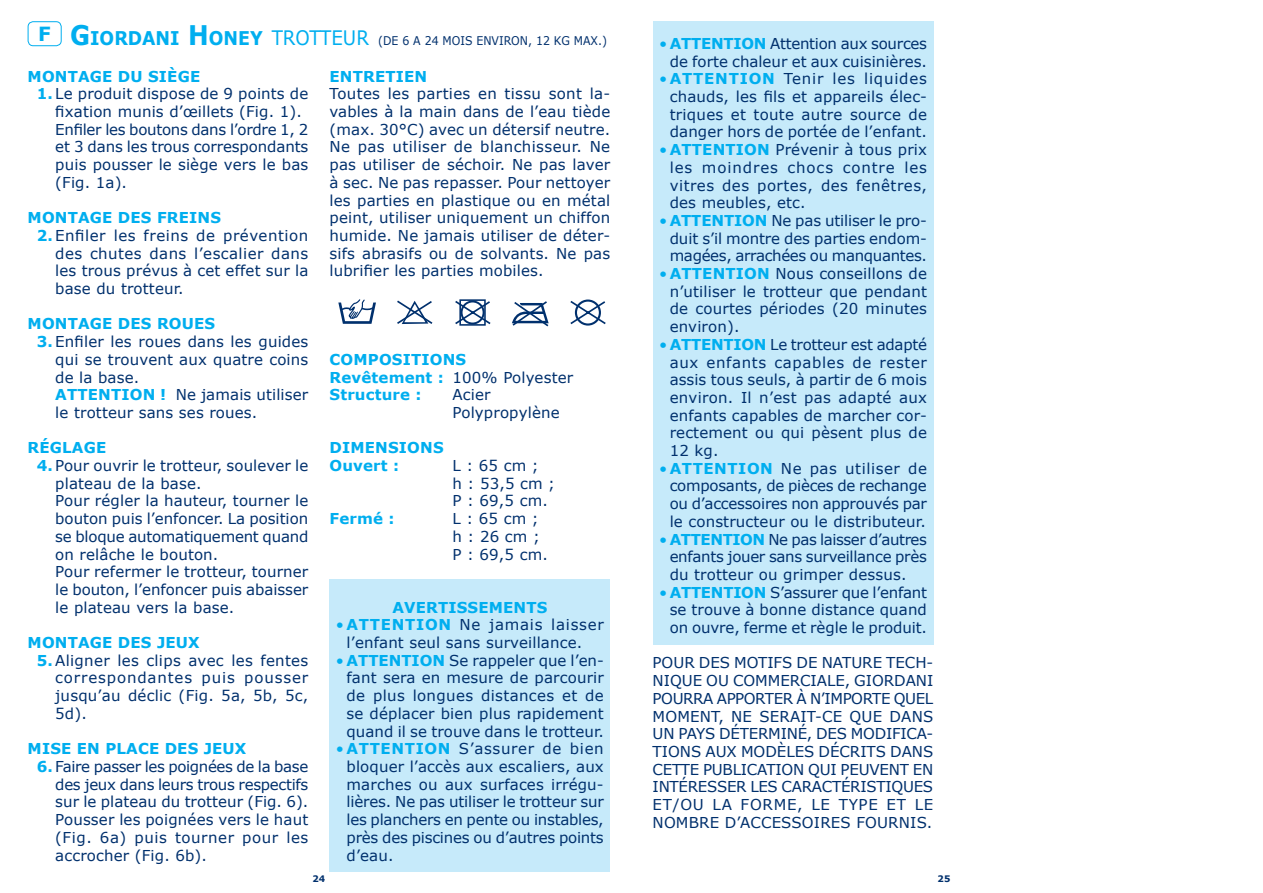
<style>
.page{position:relative;width:1263px;height:893px;background:#fff}
.page>*{position:absolute;margin:0;border:0;box-sizing:border-box;transform-origin:0 0}
.t1{font:19.95px "Verdana";color:#00aeef;scale:.92 1}
.t2{font:700 18.9px "Verdana";color:#00aeef;scale:.91 1}
.t3{font:15px/17.7px "Verdana";letter-spacing:.01em;color:#00306d;text-align:justify}
.t4{font:700 15px/17.7px "Verdana";letter-spacing:.01em;color:#00aeef}
.t5{font:15px "Verdana";letter-spacing:.035em;color:#00306d}
.t6{font:15px "Verdana";letter-spacing:.03em;color:#00306d}
.t7{font:15px "Verdana";letter-spacing:.055em;color:#00306d}
.t8{font:12px "Verdana";color:#00306d;scale:.92 1}
.t9{font:700 9px "Verdana";color:#00306d}
.s1{font-size:27px}
.s2{font-weight:700;font-size:18.9px}
.s3{font-weight:700;color:#00aeef}
.s4{font-weight:400;color:#00306d}
.s5{color:#00aeef}
</style>
<div class="page">
<div style="left:330px;top:579px;width:280px;height:293px;background:#c6eafa"></div>
<div style="left:28px;top:21px;width:34px;height:25px;border:1px solid #00aeef;border-radius:5px"></div>
<svg style="left:512px;top:301px;width:37px;height:26px"></svg>
<svg style="left:570px;top:299px;width:36px;height:27px"></svg>
<svg style="left:455px;top:299px;width:36px;height:27px"></svg>
<svg style="left:338px;top:299px;width:38px;height:25px"></svg>
<svg style="left:397px;top:301px;width:35px;height:23px"></svg>
<div style="left:653px;top:21px;width:280px;height:624px;background:#c6eafa"></div>
<p class="t2" style="left:38px;top:25px;width:72px"><sup>F</sup> <span class="s1">G</span>IORDANI</p>
<p class="t2" style="left:188px;top:25px;width:39px"><span class="s1">H</span>ONE</p>
<h1 class="t1" style="left:250px;top:24px;width:38px"><span class="s2">Y</span> TROTTEUR</h1>
<p class="t8" style="left:378px;top:33px;width:250px">(DE 6 A 24 MOIS ENVIRON, 12 KG MAX.)</p>
<p class="t4" style="left:28px;top:67px;width:174px">MONTAGE DU SIÈGE</p>
<p class="t3" style="left:55px;top:85px;width:255px;text-align:left;text-indent:-19px"><span class="s3">1.</span> Le produit dispose de 9 points de fixation munis d’œillets (Fig. 1).<br>Enfiler les boutons dans l’ordre 1, 2 et 3 dans les trous correspondants puis pousser le siège vers le bas (Fig. 1a).</p>
<p class="t4" style="left:28px;top:209px;width:195px">MONTAGE DES FREINS</p>
<p class="t5" style="left:37px;top:225px;width:273px"><span class="s3">2.</span>Enfiler les freins de prévention</p>
<p class="t6" style="left:55px;top:243px;width:254px">des chutes dans l’escalier dans</p>
<p class="t3" style="left:55px;top:262px;width:255px">les trous prévus à cet effet sur la</p>
<p class="t3" style="left:55px;top:280px;width:130px">base du trotteur.</p>
<p class="t4" style="left:28px;top:315px;width:189px">MONTAGE DES ROUES</p>
<p class="t3" style="left:37px;top:333px;width:273px"><span class="s3">3.</span>Enfiler les roues dans les guides</p>
<p class="t3" style="left:55px;top:350px;width:255px">qui se trouvent aux quatre coins</p>
<p class="t3" style="left:55px;top:368px;width:86px">de la base.</p>
<p class="t3" style="left:55px;top:386px;width:255px"><span class="s3">ATTENTION !</span> Ne jamais utiliser</p>
<p class="t3" style="left:55px;top:403px;width:204px">le trotteur sans ses roues.</p>
<p class="t4" style="left:28px;top:439px;width:80px">RÉGLAGE</p>
<p class="t3" style="left:55px;top:457px;width:255px;text-align:left;text-indent:-19px"><span class="s3">4.</span> Pour ouvrir le trotteur, soulever le plateau de la base.<br>Pour régler la hauteur, tourner le bouton puis l’enfoncer. La position se bloque automatiquement quand on relâche le bouton.<br>Pour refermer le trotteur, tourner le bouton, l’enfoncer puis abaisser le plateau vers la base.</p>
<p class="t4" style="left:28px;top:633px;width:174px">MONTAGE DES JEUX</p>
<p class="t3" style="left:37px;top:651px;width:273px"><span class="s3">5.</span>Aligner les clips avec les fentes</p>
<p class="t7" style="left:55px;top:668px;width:254px">correspondantes puis pousser</p>
<p class="t3" style="left:55px;top:687px;width:255px">jusqu’au déclic (Fig. 5a, 5b, 5c,</p>
<p class="t3" style="left:55px;top:704px;width:33px">5d).</p>
<p class="t4" style="left:28px;top:740px;width:220px">MISE EN PLACE DES JEUX</p>
<p class="t3" style="left:55px;top:757px;width:255px;text-indent:-19px"><span class="s3">6.</span> Faire passer les poignées de la base des jeux dans leurs trous respectifs sur le plateau du trotteur (Fig. 6).<br>Pousser les poignées vers le haut (Fig. 6a) puis tourner pour les accrocher (Fig. 6b).</p>
<p class="t4" style="left:330px;top:67px;width:99px">ENTRETIEN</p>
<p class="t3" style="left:330px;top:85px;width:282px">Toutes les parties en tissu sont la&shy;vables à la main dans de l’eau tiède (max. 30°C) avec un détersif neutre.<br>Ne pas utiliser de blanchisseur. Ne pas utiliser de séchoir. Ne pas laver à sec. Ne pas repasser. Pour nettoyer les parties en plastique ou en métal peint, utiliser uniquement un chiffon humide. Ne jamais utiliser de déter&shy;sifs abrasifs ou de solvants. Ne pas lubrifier les parties mobiles.</p>
<p class="t4" style="left:330px;top:350px;width:245px">COMPOSITIONS<br>Revêtement : <span class="s4">100% Polyester<br></span>Structure :</p>
<p class="t3" style="left:453px;top:386px;width:109px">Acier<br>Polypropylène</p>
<p class="t4" style="left:330px;top:439px;width:116px">DIMENSIONS<br>Ouvert :</p>
<p class="t3" style="left:453px;top:457px;width:104px;text-align:left">L : 65 cm ;<br>h : 53,5 cm ;<br>P : 69,5 cm.</p>
<p class="t4" style="left:330px;top:510px;width:67px">Fermé :</p>
<p class="t3" style="left:453px;top:510px;width:97px;text-align:left">L : 65 cm ; h : 26 cm ;<br>P : 69,5 cm.</p>
<p class="t4" style="left:392px;top:598px;width:157px">AVERTISSEMENTS</p>
<p class="t3" style="left:347px;top:616px;width:259px;text-indent:-11px"><span class="s5">•</span> <span class="s3">ATTENTION</span> Ne jamais laisser l’enfant seul sans surveillance.</p>
<p class="t3" style="left:347px;top:651px;width:259px;text-indent:-11px"><span class="s5">•</span> <span class="s3">ATTENTION</span> Se rappeler que l’en&shy;fant sera en mesure de parcourir de plus longues distances et de se déplacer bien plus rapidement quand il se trouve dans le trotteur.</p>
<p class="t3" style="left:347px;top:740px;width:259px;text-indent:-11px"><span class="s5">•</span> <span class="s3">ATTENTION</span> S’assurer de bien bloquer l’accès aux escaliers, aux marches ou aux surfaces irrégu&shy;lières. Ne pas utiliser le trotteur sur les planchers en pente ou instables, près des piscines ou d’autres points d’eau.</p>
<p class="t3" style="left:659px;top:34px;width:269px;text-align:right"><span class="s5">•</span> <span class="s3">ATTENTION</span> Attention aux sources de forte chaleur et aux cuisinières.</p>
<p class="t3" style="left:670px;top:70px;width:259px;text-indent:-11px"><span class="s5">•</span><span class="s3">ATTENTION</span> Tenir les liquides chauds, les fils et appareils élec&shy;triques et toute autre source de danger hors de portée de l’enfant.</p>
<p class="t3" style="left:670px;top:141px;width:259px;text-indent:-11px"><span class="s5">•</span> <span class="s3">ATTENTION</span> Prévenir à tous prix les moindres chocs contre les vitres des portes, des fenêtres, des meubles, etc.</p>
<p class="t3" style="left:670px;top:211px;width:259px;text-indent:-11px"><span class="s5">•</span> <span class="s3">ATTENTION</span> Ne pas utiliser le pro&shy;duit s’il montre des parties endom&shy;magées, arrachées ou manquantes.</p>
<p class="t3" style="left:670px;top:265px;width:259px;text-indent:-11px"><span class="s5">•</span> <span class="s3">ATTENTION</span> Nous conseillons de n’utiliser le trotteur que pendant de courtes périodes (20 minutes environ).</p>
<p class="t3" style="left:670px;top:335px;width:259px;text-indent:-11px"><span class="s5">•</span> <span class="s3">ATTENTION</span> Le trotteur est adapté aux enfants capables de rester assis tous seuls, à partir de 6 mois environ. Il n’est pas adapté aux enfants capables de marcher cor&shy;rectement ou qui pèsent plus de 12 kg.</p>
<p class="t3" style="left:670px;top:459px;width:259px;text-indent:-11px"><span class="s5">•</span> <span class="s3">ATTENTION</span> Ne pas utiliser de composants, de pièces de rechange ou d’accessoires non approuvés par le constructeur ou le distributeur.</p>
<p class="t3" style="left:670px;top:530px;width:259px;text-indent:-11px"><span class="s5">•</span> <span class="s3">ATTENTION</span> Ne pas laisser d’autres enfants jouer sans surveillance près du trotteur ou grimper dessus.</p>
<p class="t3" style="left:670px;top:583px;width:259px;text-indent:-11px"><span class="s5">•</span> <span class="s3">ATTENTION</span> S’assurer que l’enfant se trouve à bonne distance quand on ouvre, ferme et règle le produit.</p>
<p class="t3" style="left:653px;top:654px;width:282px">POUR DES MOTIFS DE NATURE TECH-NIQUE OU COMMERCIALE, GIORDANI POURRA APPORTER À N’IMPORTE QUEL MOMENT, NE SERAIT-CE QUE DANS UN PAYS DÉTERMINÉ, DES MODIFICA-TIONS AUX MODÈLES DÉCRITS DANS CETTE PUBLICATION QUI PEUVENT EN INTÉRESSER LES CARACTÉRISTIQUES ET/OU LA FORME, LE TYPE ET LE NOMBRE D’ACCESSOIRES FOURNIS.</p>
<p class="t9" style="left:312px;top:873px;width:14px">24</p>
<p class="t9" style="left:938px;top:873px;width:14px">25</p>
</div>
